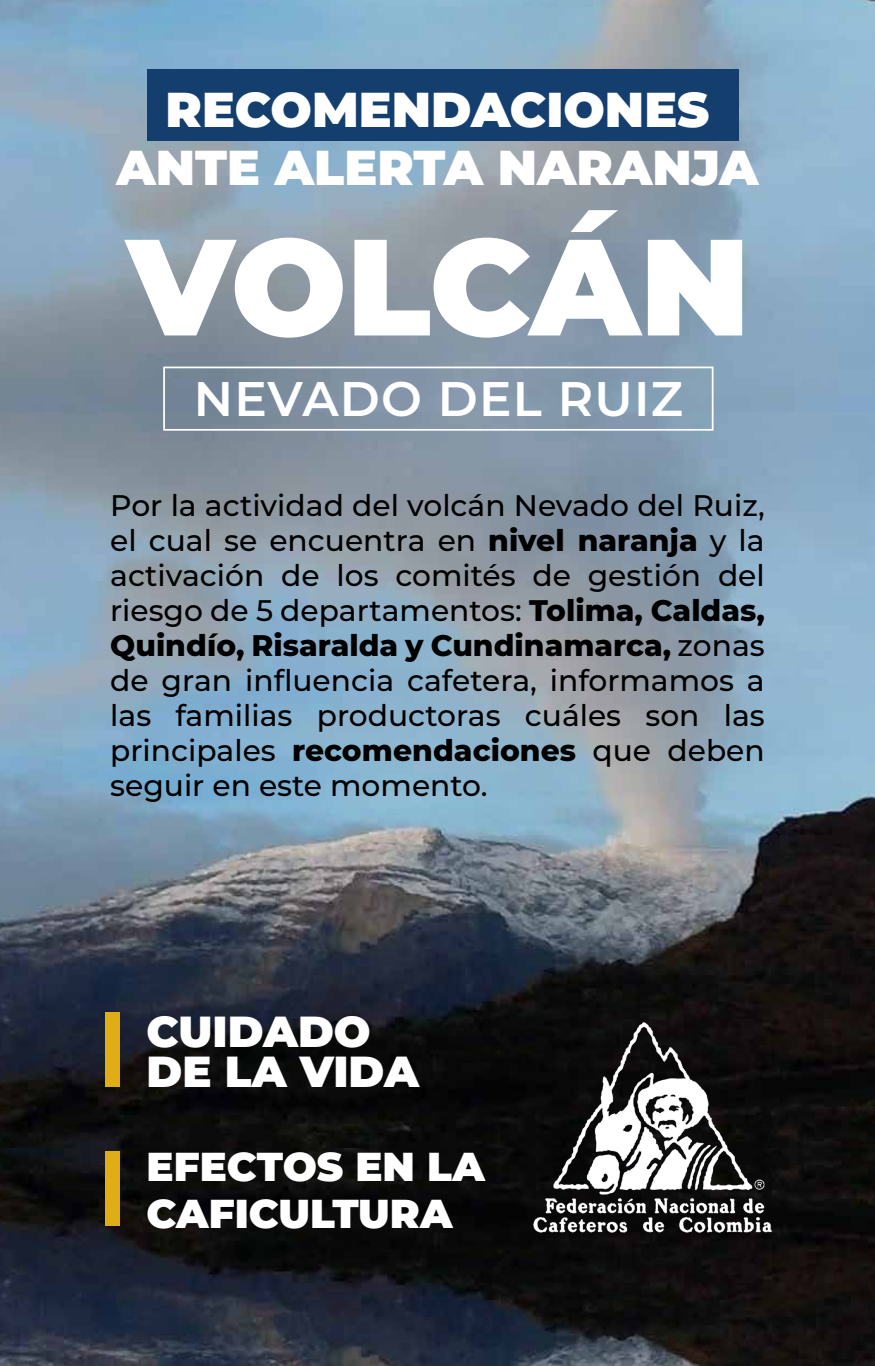
<style>
.page{position:relative;width:875px;height:1366px;background:#fff}
.page>*{position:absolute;margin:0;border:0;box-sizing:border-box;transform-origin:0 0}
.t1{font:900 136.67px "Montserrat";letter-spacing:-.01em;color:#fff}
.t2{font:900 48.91px/58.7px "Montserrat";color:#fff;text-align:center}
.t3{font:600 48.56px "Montserrat";letter-spacing:.025em;color:#fff}
.t4{font:900 43.4px/40.7px "Montserrat";color:#fff}
.t5{font:900 40.34px/47.6px "Montserrat";color:#fff}
.t6{font:500 29.75px/35px "Montserrat";color:#000;text-align:justify}
.s1{font-weight:800}
</style>
<div class="page">
<img style="left:0;top:411px;width:875px;height:738px">
<img style="left:0;top:0;width:875px;height:411px">
<img style="left:0;top:1149px;width:875px;height:217px">
<img style="left:514px;top:1005px;width:277px;height:245px">
<div style="left:106px;top:1012px;width:14px;height:74px;background:#e0ad16"></div>
<div style="left:106px;top:1152px;width:14px;height:74px;background:#e0ad16"></div>
<div style="left:163px;top:367px;width:551px;height:64px;border:2px solid #fff"></div>
<div style="left:147px;top:70px;width:592px;height:71px;background:#143e6e"></div>
<h2 class="t2" style="left:116px;top:77px;width:644px">RECOMENDACIONES<br>ANTE ALERTA NARANJA</h2>
<h1 class="t1" style="left:127px;top:184px;width:625px">VOLCÁN</h1>
<h3 class="t3" style="left:194px;top:364px;width:490px">NEVADO DEL RUIZ</h3>
<p class="t6" style="left:110px;top:487px;width:656px">Por la actividad del volcán Nevado del Ruiz, el cual se encuentra en <span class="s1">nivel naranja</span> y la activación de los comités de gestión del riesgo de 5 departamentos: <span class="s1">Tolima, Caldas, Quindío, Risaralda y Cundinamarca,</span> zonas de gran influencia cafetera, informamos a las familias productoras cuáles son las principales <span class="s1">recomendaciones</span> que deben seguir en este momento.</p>
<h3 class="t4" style="left:147px;top:1008px;width:274px">CUIDADO<br>DE LA VIDA</h3>
<h3 class="t5" style="left:147px;top:1140px;width:340px">EFECTOS EN LA<br>CAFICULTURA</h3>
</div>
